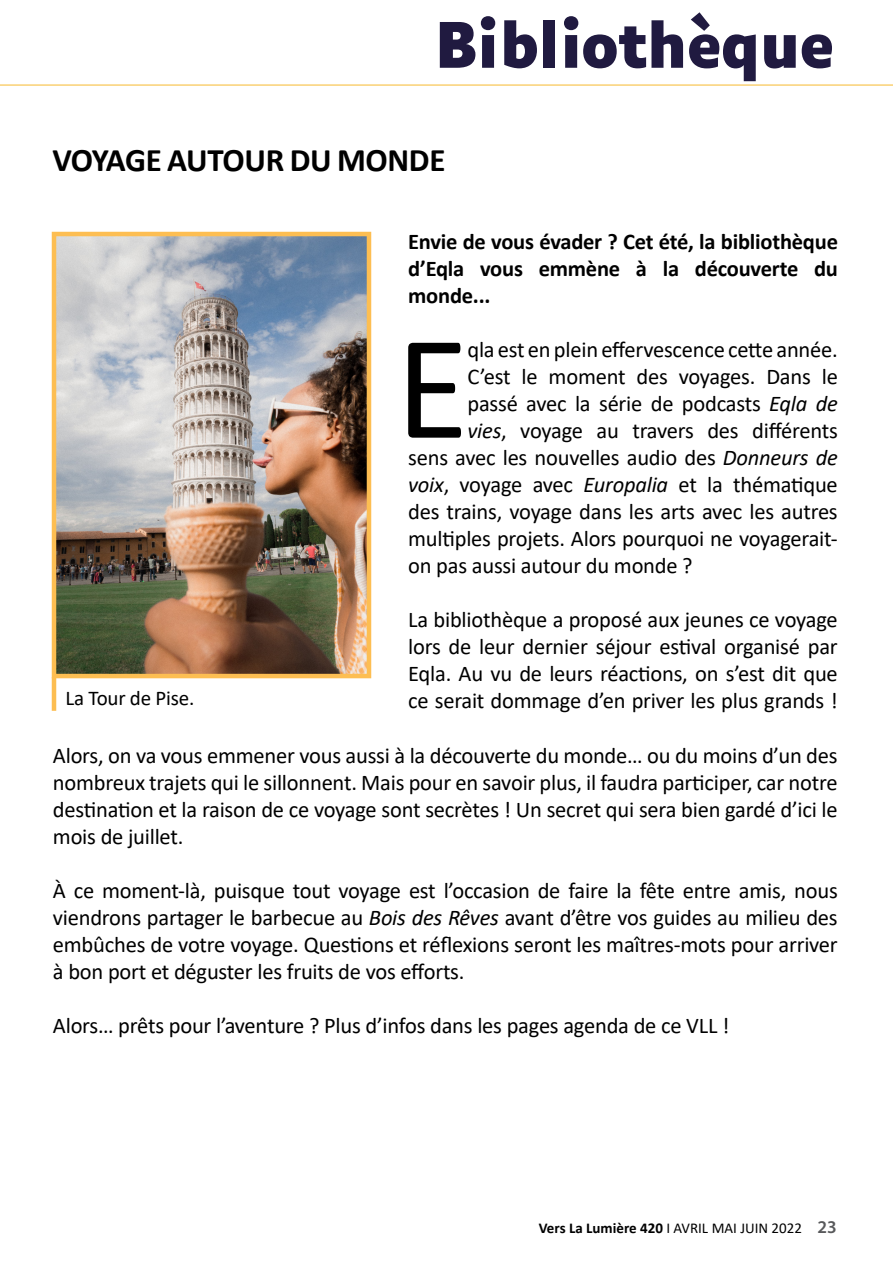
<style>
.page{position:relative;width:893px;height:1263px;background:#fff}
.page>*{position:absolute;margin:0;border:0;box-sizing:border-box;transform-origin:0 0}
.t1{font:150.15px "Calibri";color:#000}
.t2{font:700 60px "Luciole";letter-spacing:-.02em;color:#201a40}
.t3{font:700 33px "Calibri";letter-spacing:-.01em;color:#000}
.t4{font:22.5px/27px "Calibri";letter-spacing:-.01em;color:#000;text-align:justify}
.t5{font:700 22.5px/27px "Calibri";letter-spacing:-.01em;color:#000;text-align:justify}
.t6{font:21px "Calibri";letter-spacing:-.01em;color:#000}
.t7{font:15px "Calibri";color:#000}
.s1{font-style:italic}
.s2{font-weight:700}
.s3{font-family:"Myriad Pro";font-weight:600;font-size:18px;color:#58595b}
</style>
<div class="page">
<hr style="left:0;top:85px;width:893px;height:1px;background:#f7b92f">
<img style="left:57px;top:237px;width:309px;height:436px">
<div style="left:52px;top:232px;width:319px;height:446px;border:4px solid #fdbe52"></div>
<hr style="left:52px;top:677px;width:4px;height:34px;background:#fdbe52">
<h2 class="t2" style="left:435px;top:12px;width:401px">Bibliothèque</h2>
<h3 class="t3" style="left:52px;top:137px;width:395px">VOYAGE AUTOUR DU MONDE</h3>
<p class="t5" style="left:408px;top:227px;width:431px">Envie de vous évader ? Cet été, la bibliothèque d’Eqla vous emmène à la découverte du monde...</p>
<h1 class="t1" style="left:396px;top:284px;width:75px">E</h1>
<p class="t4" style="left:467px;top:335px;width:372px">qla est en plein effervescence cette année.</p>
<p class="t4" style="left:467px;top:362px;width:372px">C’est le moment des voyages. Dans le</p>
<p class="t4" style="left:467px;top:389px;width:372px">passé avec la série de podcasts <span class="s1">Eqla de</span></p>
<p class="t4" style="left:467px;top:416px;width:372px"><span class="s1">vies</span>, voyage au travers des différents</p>
<p class="t4" style="left:408px;top:443px;width:431px">sens avec les nouvelles audio des <span class="s1">Donneurs de</span></p>
<p class="t4" style="left:408px;top:470px;width:431px"><span class="s1">voix</span>, voyage avec <span class="s1">Europalia</span> et la thématique</p>
<p class="t4" style="left:408px;top:497px;width:431px">des trains, voyage dans les arts avec les autres</p>
<p class="t4" style="left:408px;top:524px;width:431px">multiples projets. Alors pourquoi ne voyagerait-</p>
<p class="t4" style="left:408px;top:551px;width:286px">on pas aussi autour du monde ?</p>
<p class="t4" style="left:408px;top:605px;width:431px">La bibliothèque a proposé aux jeunes ce voyage lors de leur dernier séjour estival organisé par Eqla. Au vu de leurs réactions, on s’est dit que</p>
<p class="t6" style="left:66px;top:683px;width:130px">La Tour de Pise.</p>
<p class="t4" style="left:408px;top:686px;width:431px">ce serait dommage d’en priver les plus grands !</p>
<p class="t4" style="left:53px;top:742px;width:786px">Alors, on va vous emmener vous aussi à la découverte du monde… ou du moins d’un des nombreux trajets qui le sillonnent. Mais pour en savoir plus, il faudra participer, car notre destination et la raison de ce voyage sont secrètes ! Un secret qui sera bien gardé d’ici le mois de juillet.</p>
<p class="t4" style="left:53px;top:877px;width:786px">À ce moment-là, puisque tout voyage est l’occasion de faire la fête entre amis, nous viendrons partager le barbecue au <span class="s1">Bois des Rêves</span> avant d’être vos guides au milieu des embûches de votre voyage. Questions et réflexions seront les maîtres-mots pour arriver à bon port et déguster les fruits de vos efforts.</p>
<p class="t4" style="left:53px;top:1012px;width:678px">Alors… prêts pour l’aventure ? Plus d’infos dans les pages agenda de ce VLL !</p>
<p class="t7" style="left:539px;top:1218px;width:299px"><span class="s2">Vers La Lumière 420</span> I AVRIL MAI JUIN 2022 <span class="s3">23</span></p>
</div>
